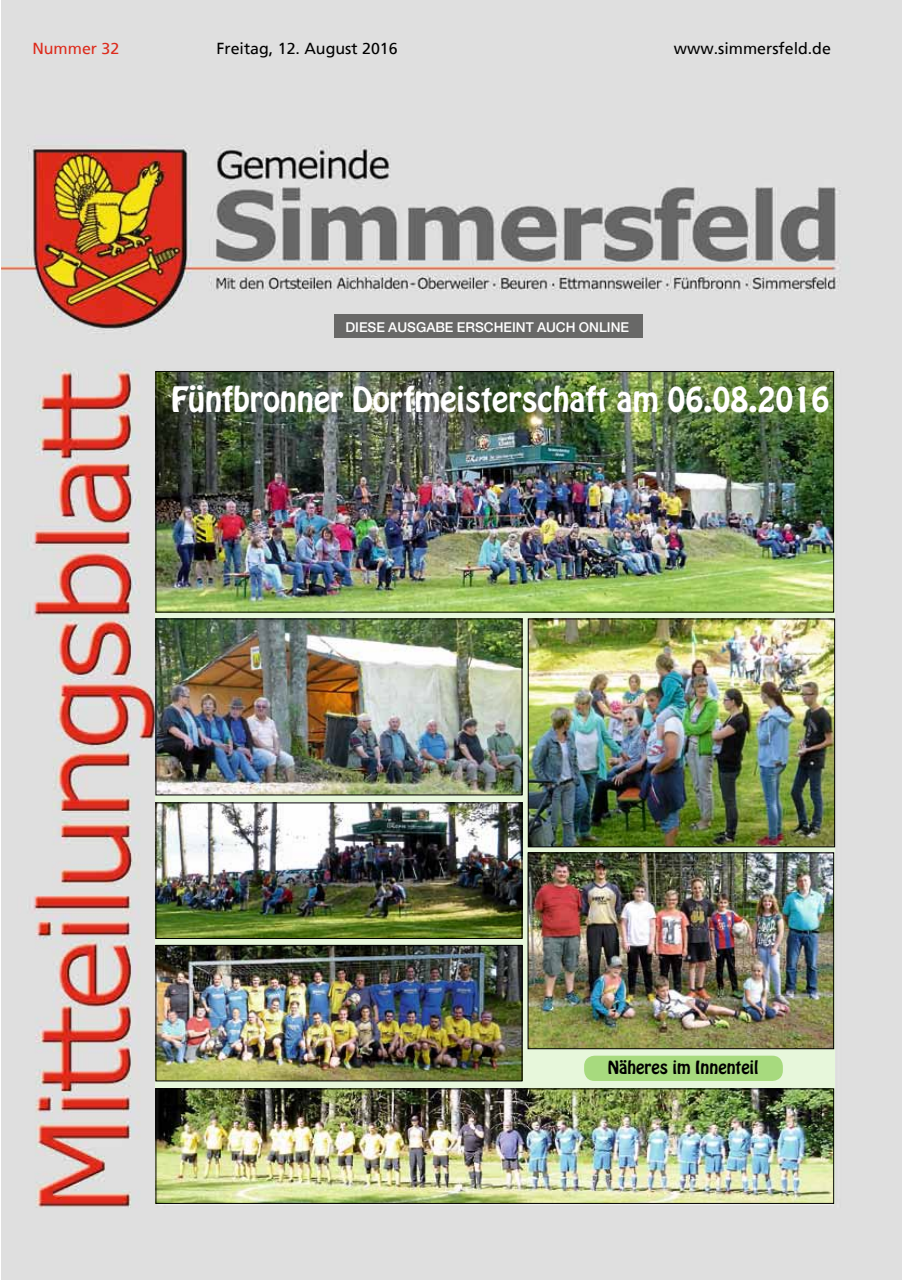
<style>
.page{position:relative;width:902px;height:1280px;background:#fff}
.page>*{position:absolute;margin:0;border:0;box-sizing:border-box;transform-origin:0 0}
.t1{font:30.9px "Hobo Std";color:#fff}
.t2{font:16.05px "Hobo Std";color:#000}
.t3{font:15.9px "Frutiger";color:#000}
.t4{font:15.9px "Frutiger";color:#dd2a1b}
.t5{font:500 13.65px "Helvetica Neue";color:#fff}
.s1{font-size:31.05px}
</style>
<div class="page">
<img style="left:2px;top:0;width:899px;height:1279px">
<div style="left:334px;top:315px;width:308px;height:23px;background:#686867"></div>
<svg style="left:156px;top:371px;width:678px;height:833px;background:#c2d0b6"></svg>
<img style="left:158px;top:373px;width:673px;height:237px">
<div style="left:156px;top:371px;width:677px;height:241px;border:1px solid #000"></div>
<img style="left:158px;top:1091px;width:673px;height:111px">
<div style="left:156px;top:1089px;width:677px;height:115px;border:1px solid #000"></div>
<img style="left:529px;top:855px;width:302px;height:192px">
<div style="left:527px;top:853px;width:306px;height:196px;border:1px solid #000"></div>
<div style="left:584px;top:1056px;width:198px;height:25px;background:#a7da7e;border-radius:10px"></div>
<img style="left:158px;top:621px;width:362px;height:172px">
<img style="left:530px;top:621px;width:302px;height:224px">
<div style="left:528px;top:619px;width:306px;height:228px;border:1px solid #000"></div>
<img style="left:158px;top:947px;width:362px;height:132px">
<div style="left:156px;top:945px;width:366px;height:136px;border:1px solid #000"></div>
<img style="left:158px;top:805px;width:362px;height:132px">
<div style="left:156px;top:803px;width:366px;height:136px;border:1px solid #000"></div>
<p class="t4" style="left:32px;top:39px;width:88px">Nummer 32</p>
<p class="t3" style="left:216px;top:39px;width:182px">Freitag, 12. August 2016</p>
<p class="t3" style="left:673px;top:39px;width:158px">www.simmersfeld.de</p>
<p class="t5" style="left:345px;top:319px;width:285px">DIESE AUSGABE ERSCHEINT AUCH ONLINE</p>
<p class="t1" style="left:171px;top:378px;width:660px">Fünfbronner Dorfmeisterschaft am <span class="s1">06.08.2016</span></p>
<p class="t2" style="left:607px;top:1057px;width:152px">Näheres im Innenteil</p>
</div>
